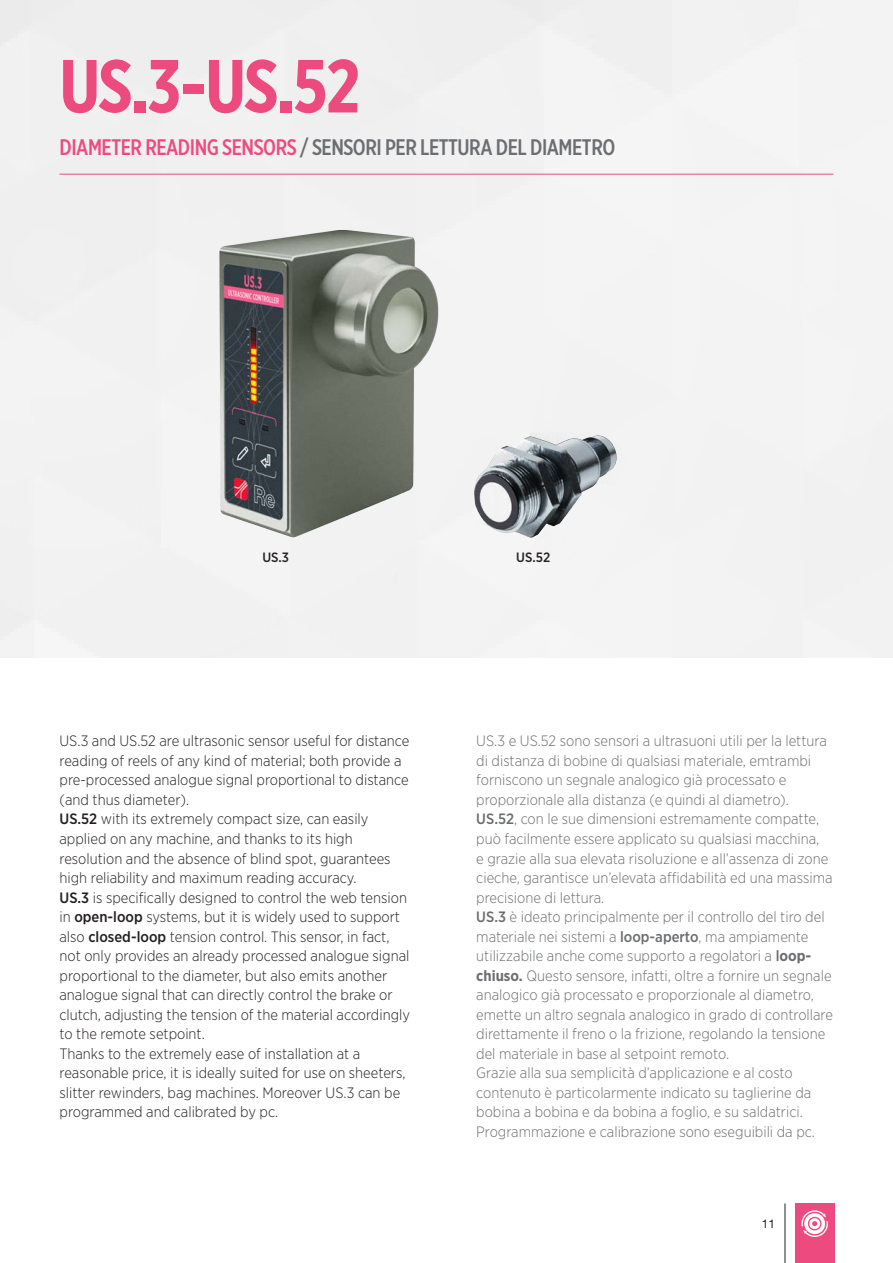
<style>
.page{position:relative;width:893px;height:1263px;background:#fff}
.page>*{position:absolute;margin:0;border:0;box-sizing:border-box;transform-origin:0 0}
.Titolo_1_Italiano{font:700 75px "Gotham X Narrow";color:#ed4b80}
.TitMainPar{font:500 22.5px "Gotham X Narrow";letter-spacing:-.02em;color:#6c6d70}
.testoEng{font:300 15px/19.5px "Gotham Narrow";color:#6c6d70}
.testo{font:300 15px/19.5px "Gotham Narrow";color:#231f20}
.t1{font:500 13.5px "Gotham Narrow";color:#231f20}
.t2{font:12px "Helvetica Neue LT Pro";color:#231f20}
.s1{color:#ed4b80}
.s2{font-weight:500}
.s3{font-weight:700}
</style>
<div class="page">
<hr style="left:60px;top:174px;width:773px;height:1px;background:#ed4b80">
<img style="left:191px;top:199px;width:446px;height:414px">
<hr style="left:785px;top:1203px;width:1px;height:60px;background:#231f20">
<div style="left:795px;top:1203px;width:40px;height:60px;background:#ed4b80"></div>
<svg style="left:801px;top:1210px;width:27px;height:27px"></svg>
<p class="Titolo_1_Italiano" style="left:60px;top:40px;width:302px">US.3-US.52</p>
<p class="TitMainPar" style="left:60px;top:134px;width:557px"><span class="s1">DIAMETER READING SENSORS</span> / SENSORI PER LETTURA DEL DIAMETRO</p>
<p class="t1" style="left:262px;top:548px;width:28px">US.3</p>
<p class="t1" style="left:516px;top:548px;width:36px">US.52</p>
<p class="testo" style="left:60px;top:731px;width:351px">US.3 and US.52 are ultrasonic sensor useful for distance reading of reels of any kind of material; both provide a pre-processed analogue signal proportional to distance (and thus diameter).</p>
<p class="testo" style="left:60px;top:809px;width:333px"><span class="s2">US.52</span> with its extremely compact size, can easily applied on any machine, and thanks to its high resolution and the absence of blind spot, guarantees high reliability and maximum reading accuracy.</p>
<p class="testo" style="left:60px;top:887px;width:352px"><span class="s2">US.3</span> is specifically designed to control the web tension in <span class="s2">open-loop</span> systems, but it is widely used to support also <span class="s2">closed-loop</span> tension control. This sensor, in fact, not only provides an already processed analogue signal proportional to the diameter, but also emits another analogue signal that can directly control the brake or clutch, adjusting the tension of the material accordingly to the remote setpoint.</p>
<p class="testo" style="left:60px;top:1043px;width:347px">Thanks to the extremely ease of installation at a reasonable price, it is ideally suited for use on sheeters, slitter rewinders, bag machines. Moreover US.3 can be programmed and calibrated by pc.</p>
<p class="testoEng" style="left:476px;top:731px;width:352px">US.3 e US.52 sono sensori a ultrasuoni utili per la lettura di distanza di bobine di qualsiasi materiale, emtrambi forniscono un segnale analogico già processato e proporzionale alla distanza (e quindi al diametro).</p>
<p class="testoEng" style="left:476px;top:809px;width:358px"><span class="s2">US.52</span>, con le sue dimensioni estremamente compatte, può facilmente essere applicato su qualsiasi macchina,<br>e grazie alla sua elevata risoluzione e all’assenza di zone cieche, garantisce un’elevata affidabilità ed una massima precisione di lettura.</p>
<p class="testoEng" style="left:476px;top:907px;width:358px"><span class="s2">US.3</span> è ideato principalmente per il controllo del tiro del materiale nei sistemi a <span class="s2">loop-aperto</span>, ma ampiamente utilizzabile anche come supporto a regolatori a <span class="s2">l</span><span class="s3">oop&shy;chiuso.</span> Questo sensore, infatti, oltre a fornire un segnale analogico già processato e proporzionale al diametro, emette un altro segnala analogico in grado di controllare direttamente il freno o la frizione, regolando la tensione del materiale in base al setpoint remoto.</p>
<p class="testoEng" style="left:476px;top:1063px;width:340px">Grazie alla sua semplicità d’applicazione e al costo contenuto è particolarmente indicato su taglierine da bobina a bobina e da bobina a foglio, e su saldatrici.<br>Programmazione e calibrazione sono eseguibili da pc.</p>
<p class="t2" style="left:762px;top:1216px;width:15px">11</p>
</div>
